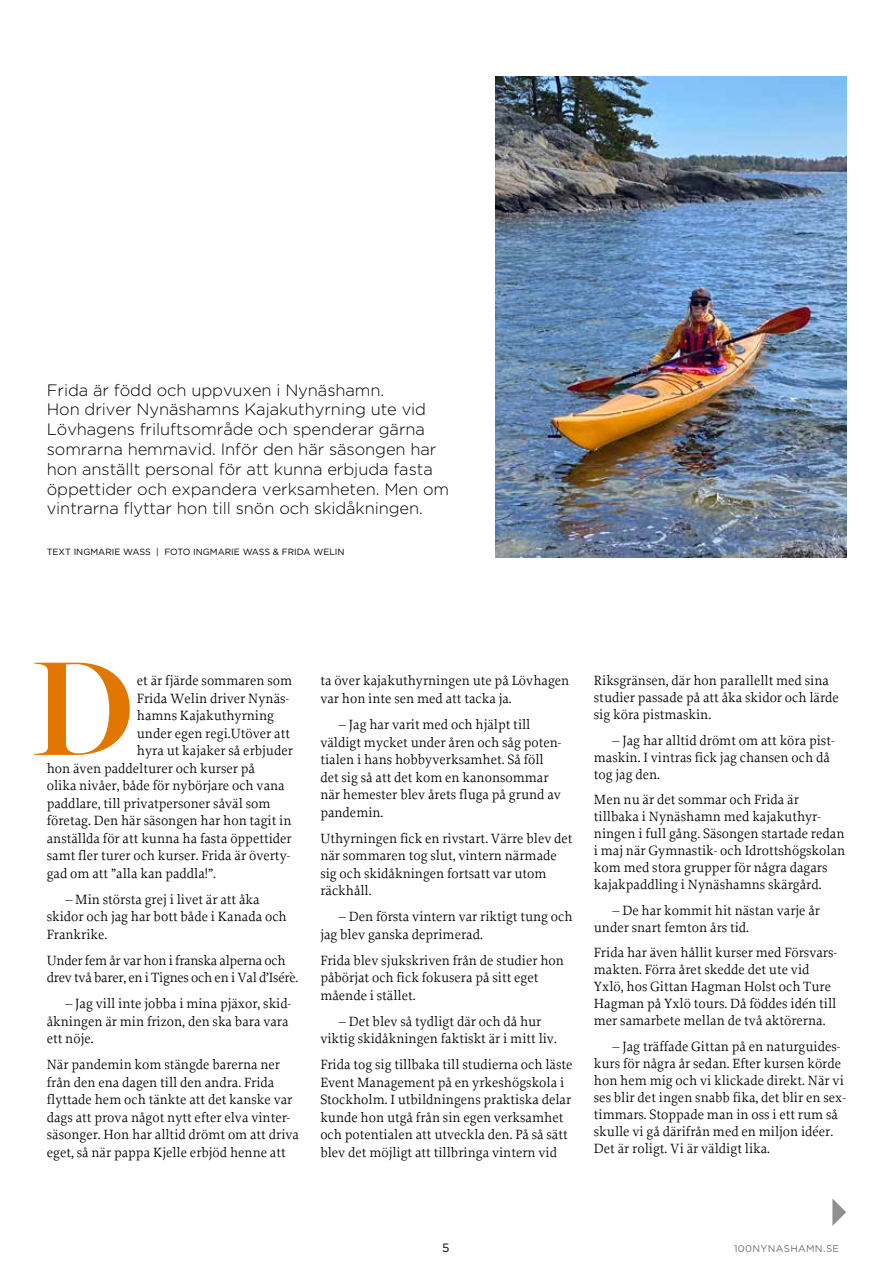
<style>
.page{position:relative;width:893px;height:1276px;background:#fff}
.page>*{position:absolute;margin:0;border:0;box-sizing:border-box;transform-origin:0 0}
.t1{font:600 135px "Miller Banner";color:#e27700}
.t2{font:300 16.5px/19.8px "Gotham";letter-spacing:-.005em;color:#000}
.t3{font:14.1px/17.5px "Proforma";color:#000}
.t4{font:14.1px/17.5px "Proforma";letter-spacing:-.02em;color:#000}
.t5{font:12px "Gotham";color:#000}
.t6{font:9.75px "Gotham";letter-spacing:.035em;color:#706f6f}
.t7{font:9px "Gotham";color:#000}
</style>
<div class="page">
<img style="left:495px;top:77px;width:351px;height:480px">
<svg style="left:832px;top:1198px;width:14px;height:28px"></svg>
<p class="t2" style="left:47px;top:379px;width:404px">Frida är född och uppvuxen i Nynäshamn.<br>Hon driver Nynäshamns Kajakuthyrning ute vid Lövhagens friluftsområde och spenderar gärna somrarna hemmavid. Inför den här säsongen har hon anställt personal för att kunna erbjuda fasta öppettider och expandera verksamheten. Men om vintrarna flyttar hon till snön och skidåkningen.</p>
<p class="t7" style="left:47px;top:545px;width:299px">TEXT INGMARIE WASS | FOTO INGMARIE WASS &amp; FRIDA WELIN</p>
<h1 class="t1" style="left:30px;top:628px;width:105px">D</h1>
<p class="t3" style="left:137px;top:672px;width:157px">et är fjärde sommaren som</p>
<p class="t3" style="left:137px;top:689px;width:154px">Frida Welin driver Nynäs-</p>
<p class="t3" style="left:137px;top:707px;width:139px">hamns Kajakuthyrning</p>
<p class="t3" style="left:137px;top:724px;width:155px">under egen regi.Utöver att</p>
<p class="t3" style="left:137px;top:742px;width:157px">hyra ut kajaker så erbjuder</p>
<p class="t3" style="left:47px;top:759px;width:210px">hon även paddelturer och kurser på</p>
<p class="t3" style="left:47px;top:777px;width:240px">olika nivåer, både för nybörjare och vana</p>
<p class="t3" style="left:47px;top:794px;width:225px">paddlare, till privatpersoner såväl som</p>
<p class="t3" style="left:47px;top:812px;width:246px">företag. Den här säsongen har hon tagit in</p>
<p class="t3" style="left:47px;top:829px;width:247px">anställda för att kunna ha fasta öppettider</p>
<p class="t3" style="left:47px;top:847px;width:245px">samt fler turer och kurser. Frida är överty-</p>
<p class="t3" style="left:47px;top:864px;width:171px">gad om att ”alla kan paddla!”.</p>
<p class="t3" style="left:47px;top:890px;width:241px;text-indent:19px">– Min största grej i livet är att åka skidor och jag har bott både i Kanada och<br>Frankrike.</p>
<p class="t4" style="left:47px;top:951px;width:253px">Under fem år var hon i franska alperna och drev två barer, en i Tignes och en i Val d’Isérè.</p>
<p class="t3" style="left:47px;top:995px;width:246px;text-indent:19px">– Jag vill inte jobba i mina pjäxor, skid&shy;åkningen är min frizon, den ska bara vara ett nöje.</p>
<p class="t3" style="left:47px;top:1056px;width:254px">När pandemin kom stängde barerna ner från den ena dagen till den andra. Frida flyttade hem och tänkte att det kanske var dags att prova något nytt efter elva vinter&shy;säsonger. Hon har alltid drömt om att driva eget, så när pappa Kjelle erbjöd henne att</p>
<p class="t3" style="left:320px;top:672px;width:251px">ta över kajakuthyrningen ute på Lövhagen var hon inte sen med att tacka ja.</p>
<p class="t3" style="left:320px;top:715px;width:242px;text-indent:19px">– Jag har varit med och hjälpt till väldigt mycket under åren och såg poten&shy;tialen i hans hobbyverksamhet. Så föll det sig så att det kom en kanonsommar när hemester blev årets fluga på grund av pandemin.</p>
<p class="t3" style="left:320px;top:829px;width:254px">Uthyrningen fick en rivstart. Värre blev det när sommaren tog slut, vintern närmade sig och skidåkningen fortsatt var utom räckhåll.</p>
<p class="t3" style="left:320px;top:907px;width:254px;text-indent:19px">– Den första vintern var riktigt tung och jag blev ganska deprimerad.</p>
<p class="t3" style="left:320px;top:951px;width:245px">Frida blev sjukskriven från de studier hon påbörjat och fick fokusera på sitt eget mående i stället.</p>
<p class="t3" style="left:320px;top:1012px;width:238px;text-align:center">– Det blev så tydligt där och då hur viktig skidåkningen faktiskt är i mitt liv.</p>
<p class="t3" style="left:320px;top:1055px;width:254px">Frida tog sig tillbaka till studierna och läste Event Management på en yrkeshögskola i Stockholm. I utbildningens praktiska delar kunde hon utgå från sin egen verksamhet och potentialen att utveckla den. På så sätt blev det möjligt att tillbringa vintern vid</p>
<p class="t3" style="left:594px;top:672px;width:247px;line-height:17px">Riksgränsen, där hon parallellt med sina studier passade på att åka skidor och lärde sig köra pistmaskin.</p>
<p class="t3" style="left:594px;top:731px;width:242px;line-height:17px;text-indent:19px">– Jag har alltid drömt om att köra pist&shy;maskin. I vintras fick jag chansen och då tog jag den.</p>
<p class="t3" style="left:594px;top:791px;width:253px;line-height:17px">Men nu är det sommar och Frida är tillbaka i Nynäshamn med kajakuthyr&shy;ningen i full gång. Säsongen startade redan i maj när Gymnastik- och Idrottshögskolan kom med stora grupper för några dagars kajakpaddling i Nynäshamns skärgård.</p>
<p class="t3" style="left:594px;top:901px;width:228px;line-height:17px;text-indent:19px">– De har kommit hit nästan varje år under snart femton års tid.</p>
<p class="t3" style="left:594px;top:944px;width:245px;line-height:17px">Frida har även hållit kurser med Försvars&shy;makten. Förra året skedde det ute vid Yxlö, hos Gittan Hagman Holst och Ture Hagman på Yxlö tours. Då föddes idén till mer samarbete mellan de två aktörerna.</p>
<p class="t3" style="left:594px;top:1037px;width:253px;line-height:17px;text-indent:19px">– Jag träffade Gittan på en naturguides&shy;kurs för några år sedan. Efter kursen körde hon hem mig och vi klickade direkt. När vi ses blir det ingen snabb fika, det blir en sex&shy;timmars. Stoppade man in oss i ett rum så skulle vi gå därifrån med en miljon idéer.<br>Det är roligt. Vi är väldigt lika.</p>
<p class="t5" style="left:442px;top:1240px;width:9px">5</p>
<p class="t6" style="left:734px;top:1242px;width:107px">100NYNASHAMN.SE</p>
</div>
